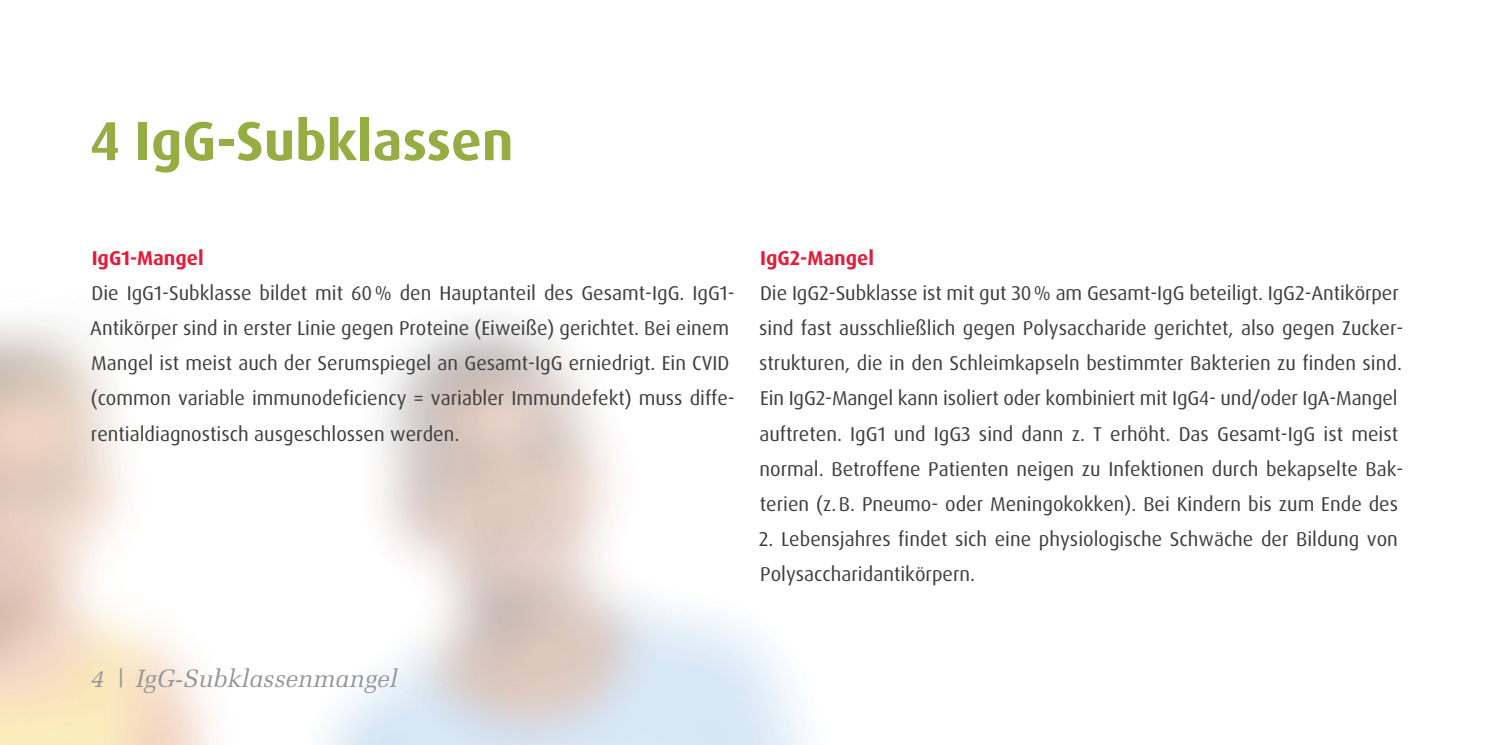
<style>
.page{position:relative;width:1489px;height:745px;background:#fff}
.page>*{position:absolute;margin:0;border:0;box-sizing:border-box;transform-origin:0 0}
.t1{font:700 55px "Dax Pro";color:#96ad43}
.t2{font:italic 25px "Melior";color:#939598}
.t3{font:20px/35px "Dax Pro";color:#3e3e3f}
.t4{font:700 20px "Dax Pro";color:#e31d3b}
</style>
<div class="page">
<h1 class="t1" style="left:90px;top:105px;width:425px">4 IgG-Subklassen</h1>
<p class="t4" style="left:92px;top:245px;width:114px">IgG1-Mangel</p>
<p class="t3" style="left:90px;top:276px;width:646px">Die IgG1-Subklasse bildet mit 60% den Hauptanteil des Gesamt-IgG. IgG1- Antikörper sind in erster Linie gegen Proteine (Eiweiße) gerichtet. Bei einem Mangel ist meist auch der Serumspiegel an Gesamt-IgG erniedrigt. Ein CVID (common variable immunodeficiency = variabler Immundefekt) muss diffe&shy;rentialdiagnostisch ausgeschlossen werden.</p>
<p class="t4" style="left:760px;top:245px;width:115px">IgG2-Mangel</p>
<p class="t3" style="left:759px;top:276px;width:646px">Die IgG2-Subklasse ist mit gut 30% am Gesamt-IgG beteiligt. IgG2-Antikörper sind fast ausschließlich gegen Polysaccharide gerichtet, also gegen Zucker&shy;strukturen, die in den Schleimkapseln bestimmter Bakterien zu finden sind.<br>Ein IgG2-Mangel kann isoliert oder kombiniert mit IgG4- und/oder IgA-Mangel auftreten. IgG1 und IgG3 sind dann z. T erhöht. Das Gesamt-IgG ist meist normal. Betroffene Patienten neigen zu Infektionen durch bekapselte Bak&shy;terien (z.B. Pneumo- oder Meningokokken). Bei Kindern bis zum Ende des</p>
<p class="t3" style="left:758px;top:521px;width:640px">2. Lebensjahres findet sich eine physiologische Schwäche der Bildung von<br>Polysaccharidantikörpern.</p>
<p class="t2" style="left:90px;top:663px;width:309px">4 | IgG-Subklassenmangel</p>
</div>
